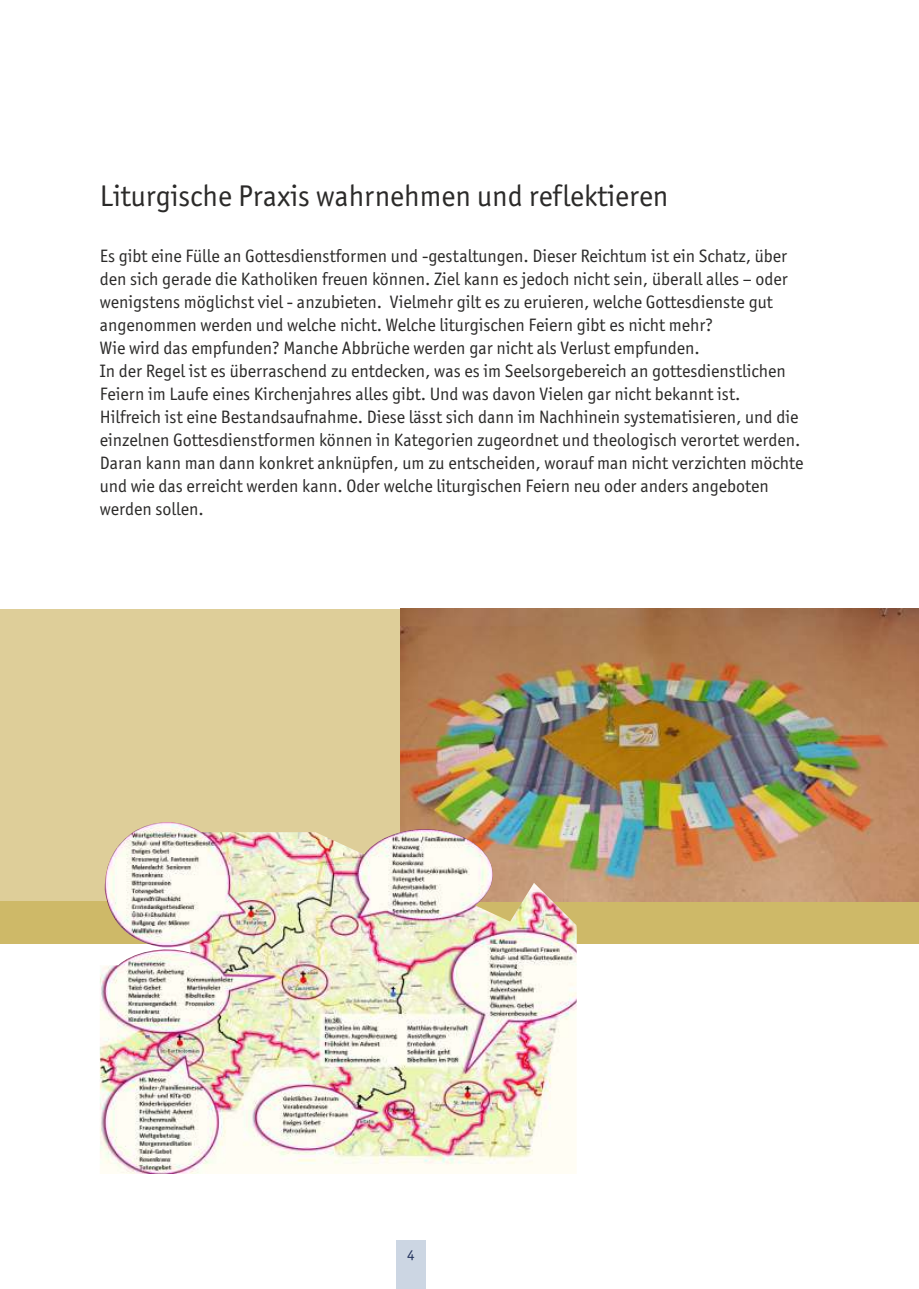
<style>
.page{position:relative;width:919px;height:1289px;background:#fff}
.page>*{position:absolute;margin:0;border:0;box-sizing:border-box;transform-origin:0 0}
.t1{font:30px "Officina Sans ITCTT Book";color:#2b2a29}
.t2{font:18px/23px "Officina Sans ITCTT Book";color:#2b2a29}
.t3{font:15px "Officina Sans ITCTT Book";color:#22325c}
</style>
<div class="page">
<div style="left:396px;top:1240px;width:29px;height:48px;background:#ccd6e3"></div>
<div style="left:0;top:609px;width:918px;height:292px;background:#dece99"></div>
<div style="left:0;top:901px;width:918px;height:42px;background:#ceb968"></div>
<img style="left:400px;top:609px;width:518px;height:292px">
<img style="left:100px;top:822px;width:476px;height:351px">
<h1 class="t1" style="left:100px;top:183px;width:570px">Liturgische Praxis wahrnehmen und reflektieren</h1>
<p class="t2" style="left:100px;top:245px;width:705px">Es gibt eine Fülle an Gottesdienstformen und -gestaltungen. Dieser Reichtum ist ein Schatz, über den sich gerade die Katholiken freuen können. Ziel kann es jedoch nicht sein, überall alles – oder wenigstens möglichst viel - anzubieten. Vielmehr gilt es zu eruieren, welche Gottesdienste gut angenommen werden und welche nicht. Welche liturgischen Feiern gibt es nicht mehr?<br>Wie wird das empfunden? Manche Abbrüche werden gar nicht als Verlust empfunden.<br>In der Regel ist es überraschend zu entdecken, was es im Seelsorgebereich an gottesdienstlichen Feiern im Laufe eines Kirchenjahres alles gibt. Und was davon Vielen gar nicht bekannt ist.<br>Hilfreich ist eine Bestandsaufnahme. Diese lässt sich dann im Nachhinein systematisieren, und die einzelnen Gottesdienstformen können in Kategorien zugeordnet und theologisch verortet werden.<br>Daran kann man dann konkret anknüpfen, um zu entscheiden, worauf man nicht verzichten möchte und wie das erreicht werden kann. Oder welche liturgischen Feiern neu oder anders angeboten werden sollen.</p>
<p class="t3" style="left:407px;top:1248px;width:9px">4</p>
</div>
